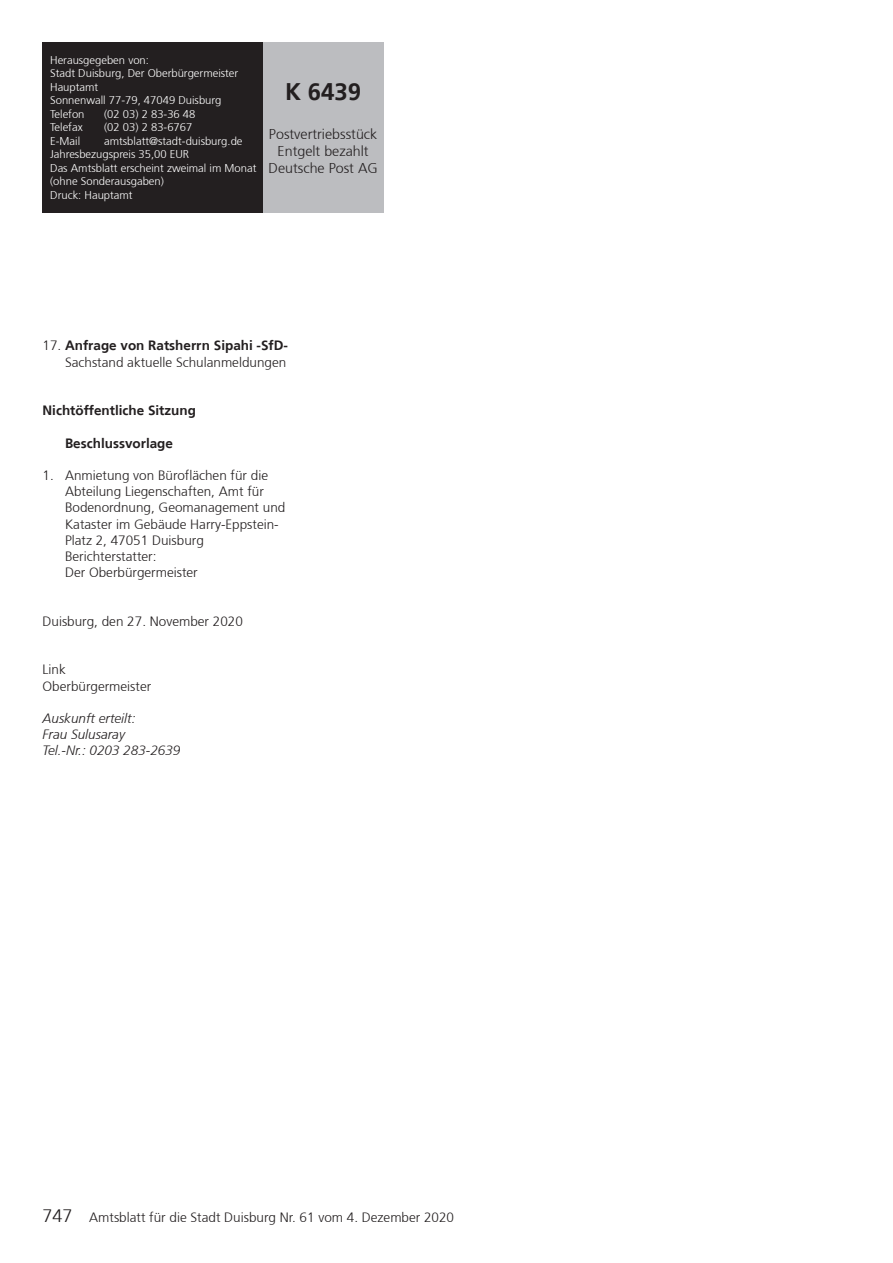
<style>
.page{position:relative;width:893px;height:1263px;background:#fff}
.page>*{position:absolute;margin:0;border:0;box-sizing:border-box;transform-origin:0 0}
.t1{font:700 24px "Frutiger 65";color:#231f20}
.t2{font:300 18px "Frutiger 45";color:#231f20}
.t3{font:300 14.25px "Frutiger 45";color:#231f20}
.Fließtext{font:300 13.5px/16.2px "Frutiger 45";color:#231f20}
.Fließtext-2{font:700 13.5px "Frutiger 65";color:#231f20}
.Fließtext-3{font:italic 300 13.5px "Frutiger 46";color:#231f20}
.Fußzeile{font:300 13.5px "Frutiger 45";color:#231f20}
.t4{font:300 11.25px "Frutiger 45";color:#fff}
.s1{font-family:"Frutiger 45";font-weight:300}
</style>
<div class="page">
<div style="left:43px;top:43px;width:341px;height:170px;background:#bcbdc0"></div>
<div style="left:43px;top:43px;width:220px;height:170px;background:#231f20"></div>
<p class="t4" style="left:50px;top:53px;width:100px">Herausgegeben von:</p>
<p class="t4" style="left:50px;top:67px;width:190px">Stadt Duisburg, Der Oberbürgermeister</p>
<p class="t4" style="left:50px;top:80px;width:50px">Hauptamt</p>
<p class="t4" style="left:50px;top:94px;width:173px">Sonnenwall 77-79, 47049 Duisburg</p>
<p class="t4" style="left:50px;top:107px;width:36px">Telefon</p>
<p class="t4" style="left:104px;top:107px;width:93px">(02 03) 2 83-36 48</p>
<p class="t4" style="left:50px;top:121px;width:34px">Telefax</p>
<p class="t4" style="left:104px;top:121px;width:90px">(02 03) 2 83-6767</p>
<p class="t4" style="left:50px;top:134px;width:31px">E-Mail</p>
<p class="t4" style="left:104px;top:134px;width:140px">amtsblatt@stadt-duisburg.de</p>
<p class="t4" style="left:50px;top:148px;width:141px">Jahresbezugspreis 35,00 EUR</p>
<p class="t4" style="left:50px;top:161px;width:208px">Das Amtsblatt erscheint zweimal im Monat</p>
<p class="t4" style="left:50px;top:175px;width:115px">(ohne Sonderausgaben)</p>
<p class="t4" style="left:50px;top:188px;width:84px">Druck: Hauptamt</p>
<p class="t1" style="left:285px;top:78px;width:78px">K 6439</p>
<p class="t3" style="left:269px;top:126px;width:110px">Postvertriebsstück</p>
<p class="t3" style="left:278px;top:143px;width:93px">Entgelt bezahlt</p>
<p class="t3" style="left:269px;top:160px;width:111px">Deutsche Post AG</p>
<p class="Fließtext-2" style="left:43px;top:338px;width:247px"><span class="s1">17.</span> Anfrage von Ratsherrn Sipahi -SfD-</p>
<p class="Fließtext" style="left:65px;top:354px;width:223px">Sachstand aktuelle Schulanmeldungen</p>
<p class="Fließtext-2" style="left:43px;top:402px;width:155px">Nichtöffentliche Sitzung</p>
<p class="Fließtext-2" style="left:65px;top:435px;width:109px">Beschlussvorlage</p>
<p class="Fließtext" style="left:65px;top:467px;width:222px;text-indent:-23px">1. Anmietung von Büroflächen für die Abteilung Liegenschaften, Amt für Bodenordnung, Geomanagement und Kataster im Gebäude Harry-Eppstein-Platz 2, 47051 Duisburg</p>
<p class="Fließtext" style="left:65px;top:548px;width:93px">Berichterstatter:</p>
<p class="Fließtext" style="left:65px;top:565px;width:134px">Der Oberbürgermeister</p>
<p class="Fließtext" style="left:43px;top:613px;width:202px">Duisburg, den 27. November 2020</p>
<p class="Fließtext" style="left:43px;top:662px;width:25px">Link</p>
<p class="Fließtext" style="left:43px;top:678px;width:110px">Oberbürgermeister</p>
<p class="Fließtext-3" style="left:43px;top:711px;width:95px">Auskunft erteilt:</p>
<p class="Fließtext-3" style="left:43px;top:727px;width:84px">Frau Sulusaray</p>
<p class="Fließtext-3" style="left:43px;top:743px;width:139px">Tel.-Nr.: 0203 283-2639</p>
<p class="t2" style="left:43px;top:1206px;width:32px">747</p>
<p class="Fußzeile" style="left:89px;top:1210px;width:366px">Amtsblatt für die Stadt Duisburg Nr. 61 vom 4. Dezember 2020</p>
</div>
